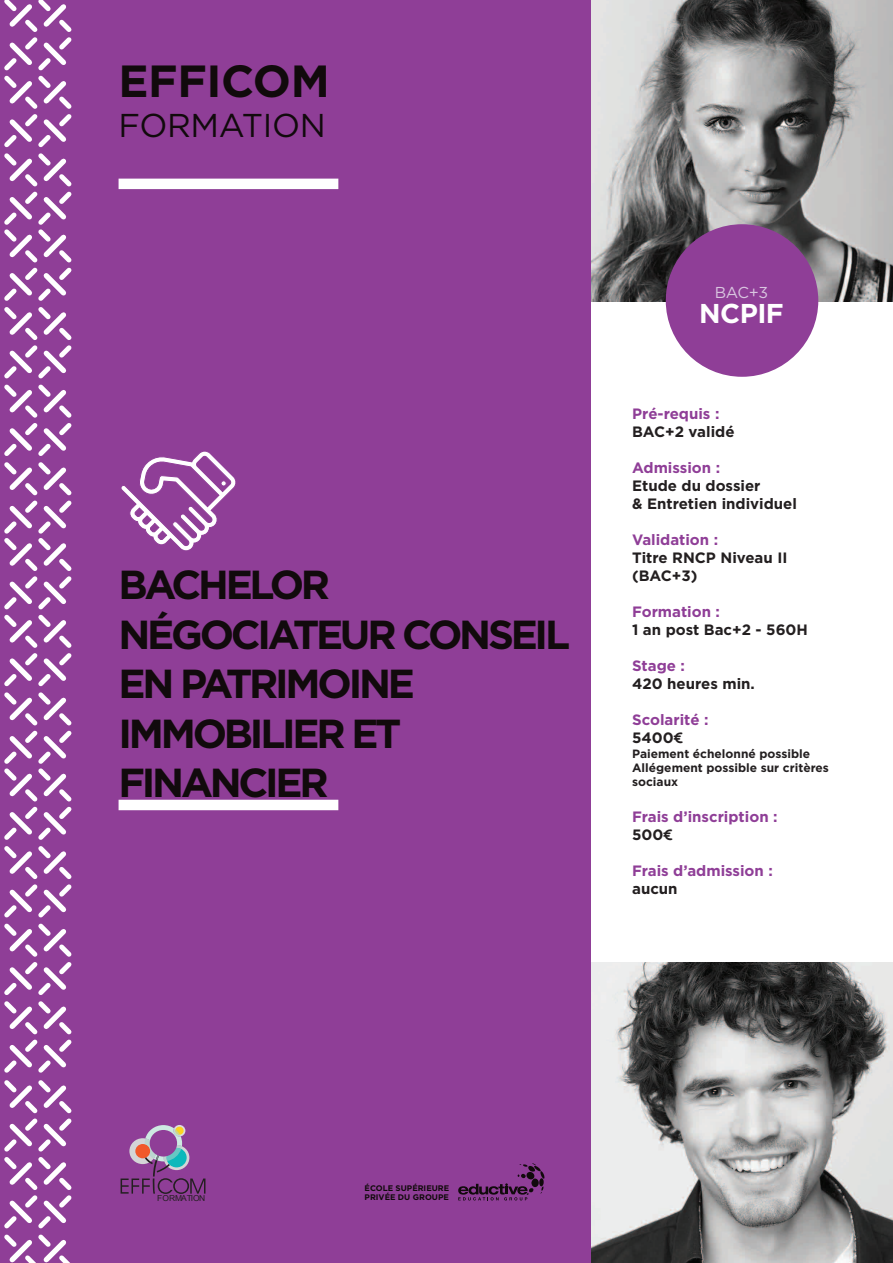
<style>
.page{position:relative;width:893px;height:1263px;background:#8f3e97}
.page>*{position:absolute;margin:0;border:0;box-sizing:border-box;transform-origin:0 0}
.t1{font:700 45px "Gotham";letter-spacing:-.01em;color:#110a0c}
.t2{font:700 40.5px/49.5px "Gotham";letter-spacing:-.08em;color:#110a0c}
.t3{font:33px "Gotham";letter-spacing:-.01em;color:#110a0c}
.t4{font:700 27.15px "Gotham";letter-spacing:-.02em;color:#fff}
.t5{font:15.75px "Gotham";color:#d9c6e0}
.t6{font:700 15px/18px "Gotham";color:#231f20}
.t7{font:700 15px/18px "Gotham";color:#8f3e97}
.t8{font:700 12px/14.4px "Gotham";color:#231f20}
.t9{font:8.25px "Arial";color:#231f20}
.t10{font:700 8.1px "Gotham";color:#110a0c}
.s1{color:#231f20}
.s2{font-family:"Ultima Pro";color:#231f20}
</style>
<div class="page">
<svg style="left:4px;top:0;width:68px;height:1263px"></svg>
<div style="left:119px;top:179px;width:219px;height:10px;background:#fff"></div>
<div style="left:591px;top:300px;width:302px;height:662px;background:#fff"></div>
<div style="left:119px;top:800px;width:219px;height:10px;background:#fff"></div>
<svg style="left:458px;top:1163px;width:87px;height:37px"></svg>
<svg style="left:121px;top:451px;width:115px;height:100px"></svg>
<svg style="left:121px;top:1125px;width:84px;height:69px"></svg>
<svg style="left:591px;top:0;width:302px;height:302px;background:#919190"></svg>
<div style="left:666px;top:224px;width:152px;height:153px;background:#8f3e97;border-radius:50%"></div>
<svg style="left:591px;top:962px;width:302px;height:301px;background:#979797"></svg>
<h1 class="t1" style="left:119px;top:55px;width:213px">EFFICOM</h1>
<h3 class="t3" style="left:119px;top:107px;width:209px">FORMATION</h3>
<h2 class="t2" style="left:119px;top:559px;width:54px">Bache</h2>
<h2 class="t2" style="left:250px;top:559px;width:50px">lor</h2>
<h2 class="t2" style="left:119px;top:609px;width:106px">Négociate</h2>
<h2 class="t2" style="left:340px;top:609px;width:113px">ur Consei</h2>
<h2 class="t2" style="left:545px;top:609px;width:27px">l</h2>
<h2 class="t2" style="left:119px;top:658px;width:86px">en patrimoine immobi</h2>
<h2 class="t2" style="left:119px;top:708px;width:257px;text-indent:142px">lier et<br>FINANCIER</h2>
<p class="t5" style="left:715px;top:283px;width:55px">BAC+3</p>
<h3 class="t4" style="left:699px;top:298px;width:86px">NCPIF</h3>
<p class="t7" style="left:632px;top:404px;width:89px">Pré-requis :</p>
<p class="t6" style="left:632px;top:422px;width:104px">BAC+2 validé</p>
<p class="t7" style="left:632px;top:458px;width:90px">Admission :</p>
<p class="t6" style="left:632px;top:476px;width:166px">Etude du dossier<br>&amp; Entretien individuel</p>
<p class="t7" style="left:632px;top:530px;width:88px">Validation :</p>
<p class="t6" style="left:632px;top:548px;width:157px">Titre RNCP Niveau II (BAC+3)</p>
<p class="t7" style="left:632px;top:602px;width:89px">Formation :</p>
<p class="t6" style="left:632px;top:620px;width:177px">1 an post Bac+2 - 560H</p>
<p class="t7" style="left:632px;top:656px;width:54px">Stage :</p>
<p class="t6" style="left:632px;top:674px;width:124px">420 heures min.</p>
<p class="t7" style="left:632px;top:710px;width:78px">Scolarité :<br><span class="s1">5400</span><span class="s2">€</span></p>
<p class="t8" style="left:632px;top:746px;width:198px">Paiement échelonné possible<br>Allégement possible sur critères sociaux</p>
<p class="t7" style="left:632px;top:808px;width:147px">Frais d’inscription :<br><span class="s1">500</span><span class="s2">€</span></p>
<p class="t7" style="left:632px;top:862px;width:142px">Frais d’admission :</p>
<p class="t6" style="left:632px;top:880px;width:47px">aucun</p>
<p class="t10" style="left:365px;top:1183px;width:86px">ÉCOLE SUPÉRIEURE</p>
<p class="t9" style="left:157px;top:1193px;width:50px">FORMATION</p>
<p class="t10" style="left:365px;top:1193px;width:86px">PRIVÉE DU GROUPE</p>
</div>
